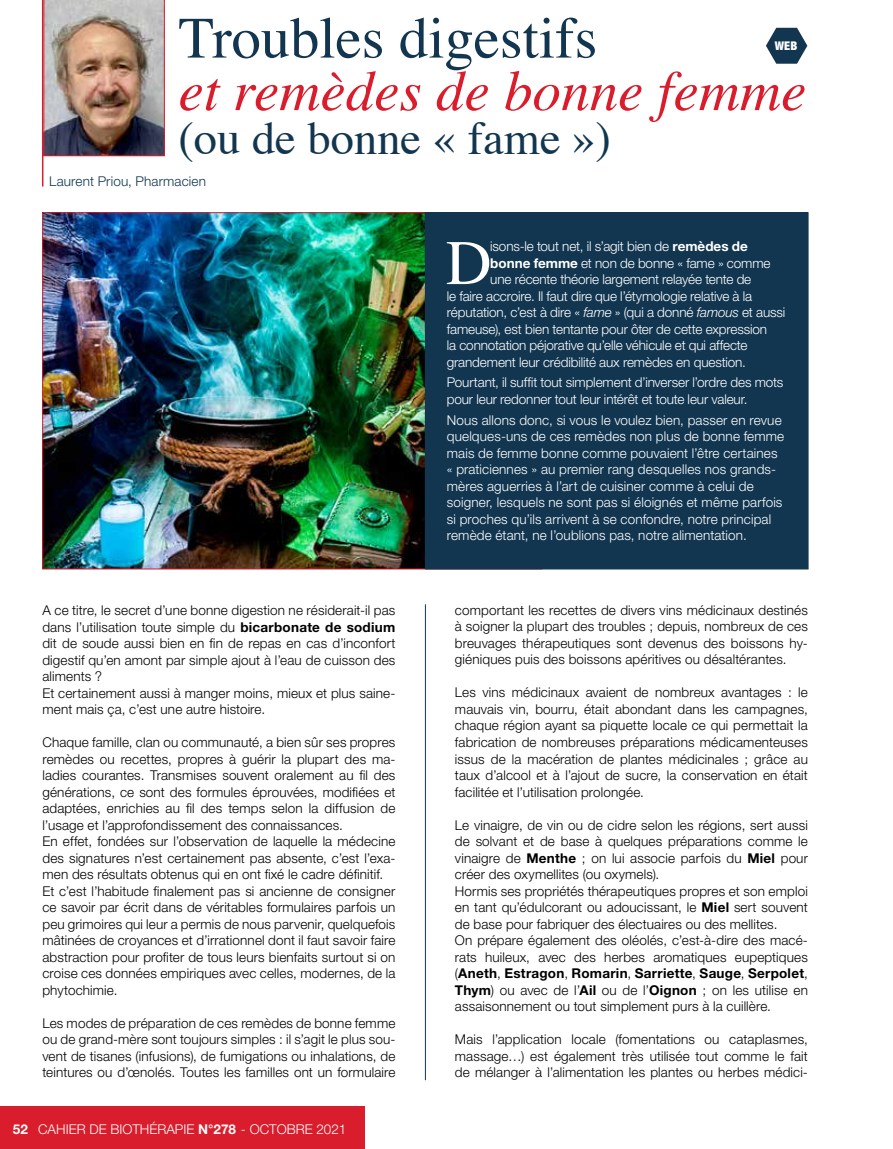
<style>
.page{position:relative;width:893px;height:1149px;background:#fff}
.page>*{position:absolute;margin:0;border:0;box-sizing:border-box;transform-origin:0 0}
.t1{font:63.45px "Times";color:#fff}
.t2{font:58.5px "Times";color:#123650}
.t3{font:italic 57px "Times";color:#d91d2d}
.t4{font:46.5px "Times";color:#123650}
.t5{font:300 13.5px/16.5px "Helvetica Neue LT Std";letter-spacing:.01em;color:#000;text-align:justify}
.t6{font:300 13.5px/16.5px "Helvetica Neue LT Std";letter-spacing:-.005em;color:#fff}
.t7{font:300 13.5px "Helvetica Neue LT Std";letter-spacing:.01em;color:#123650}
.t8{font:900 condensed 12px "Helvetica Neue LT Std";color:#fff}
.s1{font-weight:700}
.s2{font-style:italic}
</style>
<div class="page">
<div style="left:0;top:1105px;width:365px;height:43px;background:#d91d2d"></div>
<hr style="left:42px;top:0;width:1px;height:186px;background:#d91d2d">
<img style="left:44px;top:0;width:120px;height:156px">
<img style="left:44px;top:214px;width:381px;height:353px">
<div style="left:425px;top:213px;width:383px;height:356px;background:#123650"></div>
<div style="left:425px;top:212px;width:383px;height:357px;border:1px solid #123650"></div>
<hr style="left:425px;top:604px;width:1px;height:475px;background:#123650">
<svg style="left:766px;top:28px;width:41px;height:36px"></svg>
<h2 class="t2" style="left:178px;top:-17px;width:420px">Troubles digestifs</h2>
<h3 class="t3" style="left:178px;top:40px;width:629px">et remèdes de bonne femme</h3>
<h3 class="t4" style="left:178px;top:94px;width:434px">(ou de bonne « fame »)</h3>
<p class="t8" style="left:775px;top:38px;width:24px">WEB</p>
<p class="t7" style="left:49px;top:173px;width:158px">Laurent Priou, Pharmacien</p>
<p class="t5" style="left:42px;top:601px;width:355px;text-align:left">A ce titre, le secret d’une bonne digestion ne résiderait-il pas dans l’utilisation toute simple du <span class="s1">bicarbonate de sodium </span>dit de soude aussi bien en fin de repas en cas d’inconfort digestif qu’en amont par simple ajout à l’eau de cuisson des aliments ?<br>Et certainement aussi à manger moins, mieux et plus saine&shy;ment mais ça, c’est une autre histoire.</p>
<p class="t5" style="left:42px;top:733px;width:355px;text-align:left">Chaque famille, clan ou communauté, a bien sûr ses propres remèdes ou recettes, propres à guérir la plupart des ma&shy;ladies courantes. Transmises souvent oralement au fil des générations, ce sont des formules éprouvées, modifiées et adaptées, enrichies au fil des temps selon la diffusion de l’usage et l’approfondissement des connaissances.<br>En effet, fondées sur l’observation de laquelle la médecine des signatures n’est certainement pas absente, c’est l’exa&shy;men des résultats obtenus qui en ont fixé le cadre définitif.<br>Et c’est l’habitude finalement pas si ancienne de consigner ce savoir par écrit dans de véritables formulaires parfois un peu grimoires qui leur a permis de nous parvenir, quelquefois mâtinées de croyances et d’irrationnel dont il faut savoir faire abstraction pour profiter de tous leurs bienfaits surtout si on croise ces données empiriques avec celles, modernes, de la phytochimie.</p>
<p class="t5" style="left:42px;top:1014px;width:354px">Les modes de préparation de ces remèdes de bonne femme ou de grand-mère sont toujours simples : il s’agit le plus sou&shy;vent de tisanes (infusions), de fumigations ou inhalations, de teintures ou d’œnolés. Toutes les familles ont un formulaire</p>
<p class="t6" style="left:13px;top:1119px;width:266px"><span class="s1">52</span> CAHIER de biothérapie <span class="s1">N°278</span> - OCTOB</p>
<p class="t6" style="left:296px;top:1119px;width:52px">RE 2021</p>
<h1 class="t1" style="left:446px;top:203px;width:47px">D</h1>
<p class="t6" style="left:490px;top:238px;width:259px">isons-le tout net, il s’agit bien de <span class="s1">remèdes de</span></p>
<p class="t6" style="left:490px;top:254px;width:282px"><span class="s1">bonne femme</span> et non de bonne « fame » comme</p>
<p class="t6" style="left:490px;top:270px;width:262px">une récente théorie largement relayée tente de</p>
<p class="t6" style="left:447px;top:287px;width:307px">le faire accroire. Il faut dire que l’étymologie relative à la</p>
<p class="t6" style="left:447px;top:303px;width:340px">réputation, c’est à dire « <span class="s2">fame</span> » (qui a donné <span class="s2">famous</span> et aussi</p>
<p class="t6" style="left:447px;top:320px;width:322px">fameuse), est bien tentante pour ôter de cette expression</p>
<p class="t6" style="left:447px;top:336px;width:302px">la connotation péjorative qu’elle véhicule et qui affecte</p>
<p class="t6" style="left:447px;top:353px;width:301px">grandement leur crédibilité aux remèdes en question.</p>
<p class="t6" style="left:447px;top:374px;width:338px">Pourtant, il suffit tout simplement d’inverser l’ordre des mots pour leur redonner tout leur intérêt et toute leur valeur.</p>
<p class="t6" style="left:447px;top:411px;width:339px">Nous allons donc, si vous le voulez bien, passer en revue quelques-uns de ces remèdes non plus de bonne femme mais de femme bonne comme pouvaient l’être certaines « praticiennes » au premier rang desquelles nos grands&shy;mères aguerries à l’art de cuisiner comme à celui de soigner, lesquels ne sont pas si éloignés et même parfois si proches qu’ils arrivent à se confondre, notre principal remède étant, ne l’oublions pas, notre alimentation.</p>
<p class="t5" style="left:455px;top:601px;width:354px">comportant les recettes de divers vins médicinaux destinés à soigner la plupart des troubles ; depuis, nombreux de ces breuvages thérapeutiques sont devenus des boissons hy&shy;giéniques puis des boissons apéritives ou désaltérantes.</p>
<p class="t5" style="left:455px;top:684px;width:355px">Les vins médicinaux avaient de nombreux avantages : le mauvais vin, bourru, était abondant dans les campagnes, chaque région ayant sa piquette locale ce qui permettait la fabrication de nombreuses préparations médicamenteuses issus de la macération de plantes médicinales ; grâce au taux d’alcool et à l’ajout de sucre, la conservation en était facilitée et l’utilisation prolongée.</p>
<p class="t5" style="left:455px;top:816px;width:354px;text-align:left">Le vinaigre, de vin ou de cidre selon les régions, sert aussi de solvant et de base à quelques préparations comme le vinaigre de <span class="s1">Menthe</span> ; on lui associe parfois du <span class="s1">Miel</span> pour créer des oxymellites (ou oxymels).<br>Hormis ses propriétés thérapeutiques propres et son emploi en tant qu’édulcorant ou adoucissant, le <span class="s1">Miel</span> sert souvent de base pour fabriquer des électuaires ou des mellites.<br>On prépare également des oléolés, c’est-à-dire des macé&shy;rats huileux, avec des herbes aromatiques eupeptiques (<span class="s1">Aneth</span>, <span class="s1">Estragon</span>, <span class="s1">Romarin</span>, <span class="s1">Sarriette</span>, <span class="s1">Sauge</span>, <span class="s1">Serpolet</span>, <span class="s1">Thym</span>) ou avec de l’<span class="s1">Ail</span> ou de l’<span class="s1">Oignon</span> ; on les utilise en assaisonnement ou tout simplement purs à la cuillère.</p>
<p class="t5" style="left:455px;top:1030px;width:354px">Mais l’application locale (fomentations ou cataplasmes, massage…) est également très utilisée tout comme le fait de mélanger à l’alimentation les plantes ou herbes médici-</p>
</div>
